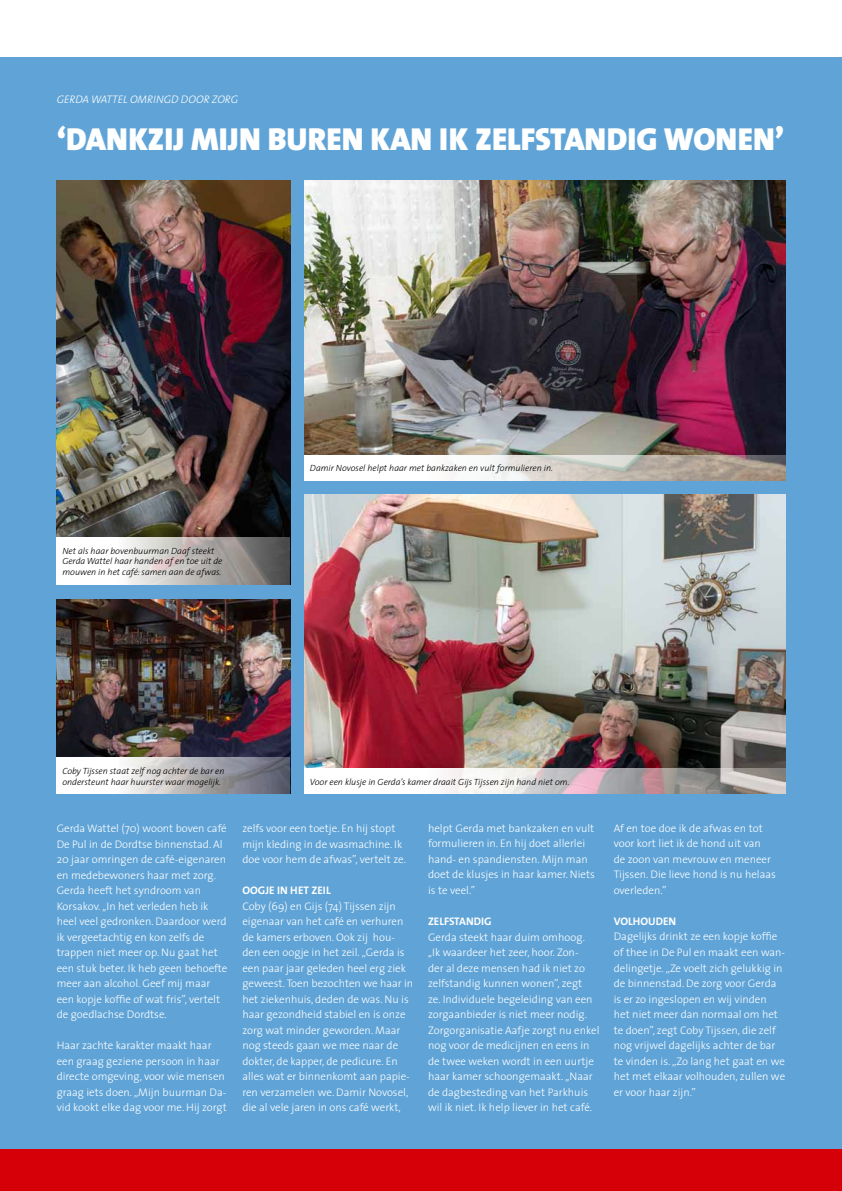
<style>
.page{position:relative;width:842px;height:1191px;background:#fff}
.page>*{position:absolute;margin:0;border:0;box-sizing:border-box;transform-origin:0 0}
.t1{font:900 32px "The Sans";color:#fff}
.t2{font:300 11px/15.5px "The Sans";color:#fff}
.t3{font:11px "The Sans Bold Caps";color:#fff}
.t4{font:italic 300 11px "The Sans";letter-spacing:.015em;color:#fff}
.t5{font:italic 300 9px/10.8px "The Sans";color:#000}
</style>
<div class="page">
<div style="left:0;top:1148px;width:842px;height:43px;background:#d50008"></div>
<div style="left:0;top:57px;width:842px;height:1091px;background:#60a4d7"></div>
<img style="left:57px;top:181px;width:233px;height:356px">
<img style="left:57px;top:599px;width:233px;height:158px">
<img style="left:304px;top:181px;width:481px;height:274px">
<img style="left:304px;top:494px;width:481px;height:274px">
<svg style="left:304px;top:455px;width:481px;height:25px;background:#d8d3cd"></svg>
<svg style="left:304px;top:768px;width:481px;height:26px;background:#d4cdce"></svg>
<svg style="left:57px;top:757px;width:233px;height:37px;background:#c0bfc3"></svg>
<svg style="left:57px;top:537px;width:233px;height:48px;background:#c2c0be"></svg>
<p class="t4" style="left:57px;top:90px;width:181px">Gerda Wattel omringd door zorg</p>
<h1 class="t1" style="left:57px;top:112px;width:729px">‘DANKZIJ MIJN BUREN KAN IK ZELFSTANDIG WONEN’</h1>
<p class="t5" style="left:62px;top:545px;width:162px">Net als haar bovenbuurman Daaf steekt<br>Gerda Wattel haar handen af en toe uit de mouwen in het café: samen aan de afwas.</p>
<p class="t5" style="left:310px;top:462px;width:244px">Damir Novosel helpt haar met bankzaken en vult formulieren in.</p>
<p class="t5" style="left:62px;top:765px;width:164px">Coby Tijssen staat zelf nog achter de bar en ondersteunt haar huurster waar mogelijk.</p>
<p class="t2" style="left:57px;top:820px;width:172px">Gerda Wattel (70) woont boven café<br>De Pul in de Dordtse binnenstad. Al<br>20 jaar omringen de café-eigenaren en medebewoners haar met zorg.<br>Gerda heeft het syndroom van<br>Korsakov. ,,In het verleden heb ik heel veel gedronken. Daardoor werd ik vergeetachtig en kon zelfs de trappen niet meer op. Nu gaat het een stuk beter. Ik heb geen behoefte meer aan alcohol. Geef mij maar een kopje koffie of wat fris”, vertelt de goedlachse Dordtse.</p>
<p class="t2" style="left:57px;top:1037px;width:172px">Haar zachte karakter maakt haar een graag geziene persoon in haar directe omgeving, voor wie mensen graag iets doen. ,,Mijn buurman Da&shy;vid kookt elke dag voor me. Hij zorgt</p>
<p class="t5" style="left:310px;top:776px;width:261px">Voor een klusje in Gerda’s kamer draait Gijs Tijssen zijn hand niet om.</p>
<p class="t2" style="left:242px;top:820px;width:165px">zelfs voor een toetje. En hij stopt mijn kleding in de wasmachine. Ik doe voor hem de afwas”, vertelt ze.</p>
<p class="t3" style="left:242px;top:881px;width:90px">OOGJE IN HET ZEIL</p>
<p class="t2" style="left:242px;top:897px;width:172px">Coby (69) en Gijs (74) Tijssen zijn eigenaar van het café en verhuren de kamers erboven. Ook zij hou&shy;den een oogje in het zeil. ,,Gerda is een paar jaar geleden heel erg ziek geweest. Toen bezochten we haar in het ziekenhuis, deden de was. Nu is haar gezondheid stabiel en is onze zorg wat minder geworden. Maar nog steeds gaan we mee naar de dokter, de kapper, de pedicure. En alles wat er binnenkomt aan papie&shy;ren verzamelen we. Damir Novosel, die al vele jaren in ons café werkt,</p>
<p class="t2" style="left:428px;top:820px;width:168px">helpt Gerda met bankzaken en vult formulieren in. En hij doet allerlei hand- en spandiensten. Mijn man doet de klusjes in haar kamer. Niets is te veel.”</p>
<p class="t3" style="left:428px;top:912px;width:65px">ZELFSTANDIG</p>
<p class="t2" style="left:428px;top:928px;width:173px">Gerda steekt haar duim omhoog. ,,Ik waardeer het zeer, hoor. Zon-<br>der al deze mensen had ik niet zo zelfstandig kunnen wonen”, zegt<br>ze. Individuele begeleiding van een zorgaanbieder is niet meer nodig.<br>Zorgorganisatie Aafje zorgt nu enkel nog voor de medicijnen en eens in de twee weken wordt in een uurtje haar kamer schoongemaakt. ,,Naar de dagbesteding van het Parkhuis wil ik niet. Ik help liever in het café.</p>
<p class="t2" style="left:614px;top:820px;width:164px">Af en toe doe ik de afwas en tot voor kort liet ik de hond uit van<br>de zoon van mevrouw en meneer<br>Tijssen. Die lieve hond is nu helaas overleden.”</p>
<p class="t3" style="left:614px;top:912px;width:64px">VOLHOUDEN</p>
<p class="t2" style="left:614px;top:928px;width:173px">Dagelijks drinkt ze een kopje koffie of thee in De Pul en maakt een wan&shy;delingetje. ,,Ze voelt zich gelukkig in de binnenstad. De zorg voor Gerda is er zo ingeslopen en wij vinden het niet meer dan normaal om het te doen”, zegt Coby Tijssen, die zelf nog vrijwel dagelijks achter de bar te vinden is. ,,Zo lang het gaat en we het met elkaar volhouden, zullen we er voor haar zijn.”</p>
</div>
